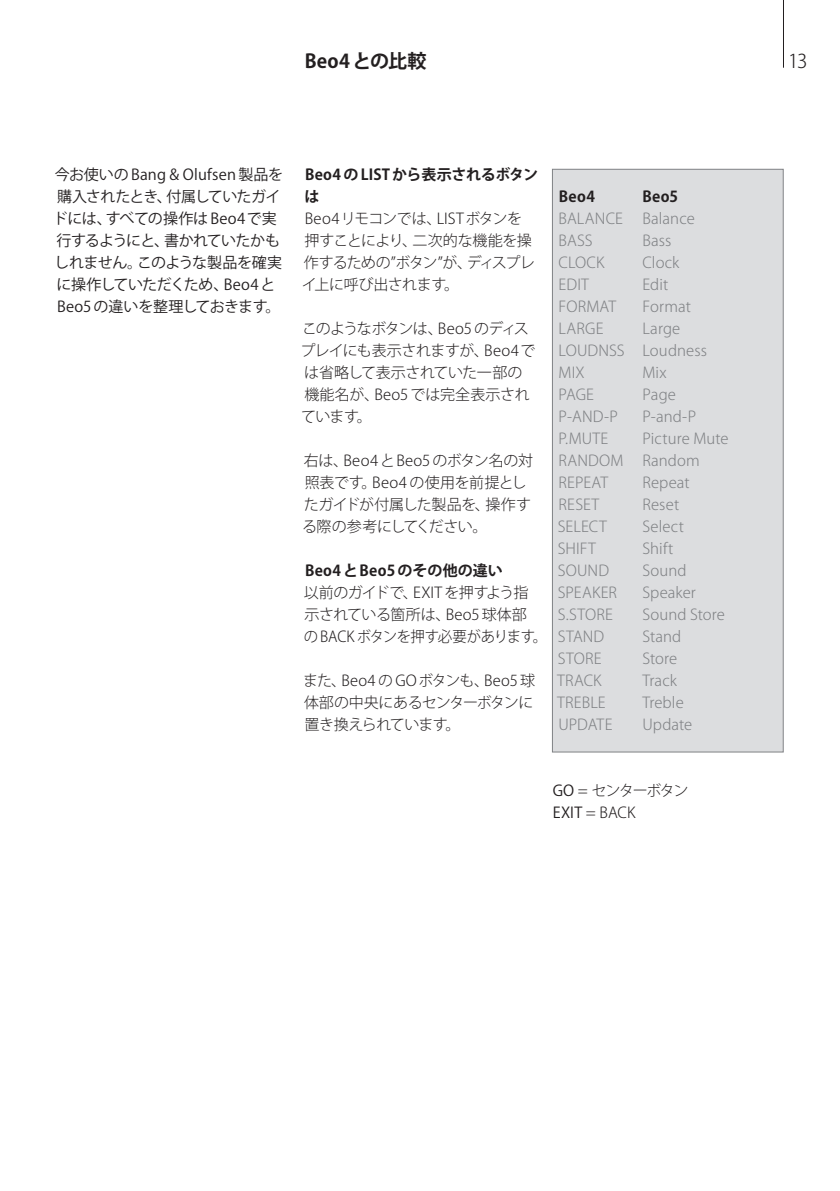
<style>
.page{position:relative;width:840px;height:1191px;background:#fff}
.page>*{position:absolute;margin:0;border:0;box-sizing:border-box;transform-origin:0 0}
.t1{font:700 19px "Koz Go Std";letter-spacing:.01em;color:#231f20}
.t2{font:300 19px "Koz Go Std";color:#231f20}
.t3{font:300 15px/22px "Koz Go Std";letter-spacing:-.03em;color:#231f20}
.t4{font:300 15px/22px "Koz Go Std";letter-spacing:.005em;color:#808285}
.t5{font:15px/22px "Koz Go Std";letter-spacing:-.02em;color:#231f20}
.t6{font:700 15px "Koz Go Std";letter-spacing:.015em;color:#231f20}
.t7{font:700 15px/22px "Koz Go Std";letter-spacing:-.015em;color:#231f20}
.t8{font:300 15px/22px "Koz Go Std";letter-spacing:-.085em;color:#231f20}
.s1{font-weight:400}
</style>
<div class="page">
<div style="left:552px;top:169px;width:230px;height:583px;background:#dcdddf"></div>
<div style="left:552px;top:169px;width:231px;height:583px;border:1px solid #808285"></div>
<hr style="left:782px;top:0;width:1px;height:68px;background:#231f20">
<p class="t1" style="left:305px;top:49px;width:123px">Beo4との比較</p>
<p class="t5" style="left:53px;top:164px;width:232px">今お使いの Bang &amp; Olufsen 製品を購入されたとき、付属していたガイドには、すべての操作は Beo4で実行するようにと、書かれていたかもしれません。このような製品を確実に操作していただくため、Beo4 と<br>Beo5 の違いを整理しておきます。</p>
<p class="t7" style="left:304px;top:164px;width:235px">Beo4 の LIST から表示されるボタンは</p>
<p class="t3" style="left:302px;top:208px;width:234px">Beo4リモコンでは、LISTボタンを押すことにより、二次的な機能を操作するための”ボタン”が、ディスプレイ上に呼び出されます。</p>
<p class="t3" style="left:300px;top:318px;width:236px">このようなボタンは、Beo5 のディスプレイにも表示されますが、Beo4では省略して表示されていた一部の機能名が、Beo5 では完全表示されています。</p>
<p class="t3" style="left:302px;top:450px;width:232px">右は、Beo4 とBeo5 のボタン名の対照表です。Beo4 の使用を前提としたガイドが付属した製品を、操作する際の参考にしてください。</p>
<p class="t6" style="left:305px;top:561px;width:199px">Beo4 とBeo5 のその他の違い</p>
<p class="t3" style="left:303px;top:582px;width:245px">以前のガイドで、EXIT を押すよう指<br>示されている箇所は、Beo5 球体部<br>の BACK ボタンを押す必要があります。</p>
<p class="t3" style="left:303px;top:670px;width:233px">また、Beo4 の GO ボタンも、Beo5球体部の中央にあるセンターボタンに置き換えられています。</p>
<p class="t6" style="left:558px;top:187px;width:38px">Beo4</p>
<p class="t6" style="left:642px;top:187px;width:37px">Beo5</p>
<p class="t4" style="left:558px;top:208px;width:66px">BALANCE</p>
<p class="t4" style="left:642px;top:208px;width:54px">Balance</p>
<p class="t4" style="left:558px;top:230px;width:36px">BASS</p>
<p class="t4" style="left:642px;top:230px;width:31px">Bass</p>
<p class="t4" style="left:558px;top:252px;width:47px">CLOCK</p>
<p class="t4" style="left:642px;top:252px;width:39px">Clock</p>
<p class="t4" style="left:558px;top:274px;width:32px">EDIT</p>
<p class="t4" style="left:642px;top:274px;width:27px">Edit</p>
<p class="t4" style="left:558px;top:296px;width:59px">FORMAT</p>
<p class="t4" style="left:642px;top:296px;width:50px">Format</p>
<p class="t4" style="left:558px;top:318px;width:46px">LARGE</p>
<p class="t4" style="left:558px;top:318px;width:150px;text-indent:84px">Large<br>LOUDNSS Loudness<br>MIX</p>
<p class="t4" style="left:642px;top:362px;width:26px">Mix</p>
<p class="t4" style="left:558px;top:384px;width:37px">PAGE</p>
<p class="t4" style="left:642px;top:384px;width:35px">Page</p>
<p class="t4" style="left:558px;top:406px;width:61px">P-AND-P</p>
<p class="t4" style="left:642px;top:406px;width:55px">P-and-P</p>
<p class="t4" style="left:558px;top:428px;width:51px">P.MUTE</p>
<p class="t4" style="left:642px;top:428px;width:88px">Picture Mute</p>
<p class="t4" style="left:558px;top:450px;width:66px">RANDOM</p>
<p class="t4" style="left:642px;top:450px;width:59px">Random</p>
<p class="t4" style="left:558px;top:472px;width:51px">REPEAT</p>
<p class="t4" style="left:642px;top:472px;width:49px">Repeat</p>
<p class="t4" style="left:558px;top:494px;width:42px">RESET</p>
<p class="t4" style="left:642px;top:494px;width:38px">Reset</p>
<p class="t4" style="left:557px;top:516px;width:50px">SELECT</p>
<p class="t4" style="left:642px;top:516px;width:43px">Select</p>
<p class="t4" style="left:557px;top:538px;width:40px">SHIFT</p>
<p class="t4" style="left:642px;top:538px;width:33px">Shift</p>
<p class="t4" style="left:557px;top:560px;width:53px">SOUND</p>
<p class="t4" style="left:642px;top:560px;width:46px">Sound</p>
<p class="t4" style="left:557px;top:582px;width:61px">SPEAKER</p>
<p class="t4" style="left:642px;top:582px;width:55px">Speaker</p>
<p class="t4" style="left:557px;top:604px;width:56px">S.STORE</p>
<p class="t4" style="left:642px;top:604px;width:84px">Sound Store</p>
<p class="t4" style="left:557px;top:626px;width:48px">STAND</p>
<p class="t4" style="left:642px;top:626px;width:40px">Stand</p>
<p class="t4" style="left:557px;top:648px;width:45px">STORE</p>
<p class="t4" style="left:642px;top:648px;width:36px">Store</p>
<p class="t4" style="left:556px;top:670px;width:46px">TRACK</p>
<p class="t4" style="left:642px;top:670px;width:36px">Track</p>
<p class="t4" style="left:556px;top:692px;width:50px">TREBLE</p>
<p class="t4" style="left:642px;top:692px;width:43px">Treble</p>
<p class="t4" style="left:558px;top:714px;width:56px">UPDATE</p>
<p class="t4" style="left:642px;top:714px;width:51px">Update</p>
<p class="t8" style="left:552px;top:780px;width:137px"><span class="s1">GO</span> = センターボタン<br><span class="s1">EXIT</span> = BACK</p>
<p class="t2" style="left:787px;top:49px;width:21px">13</p>
</div>
